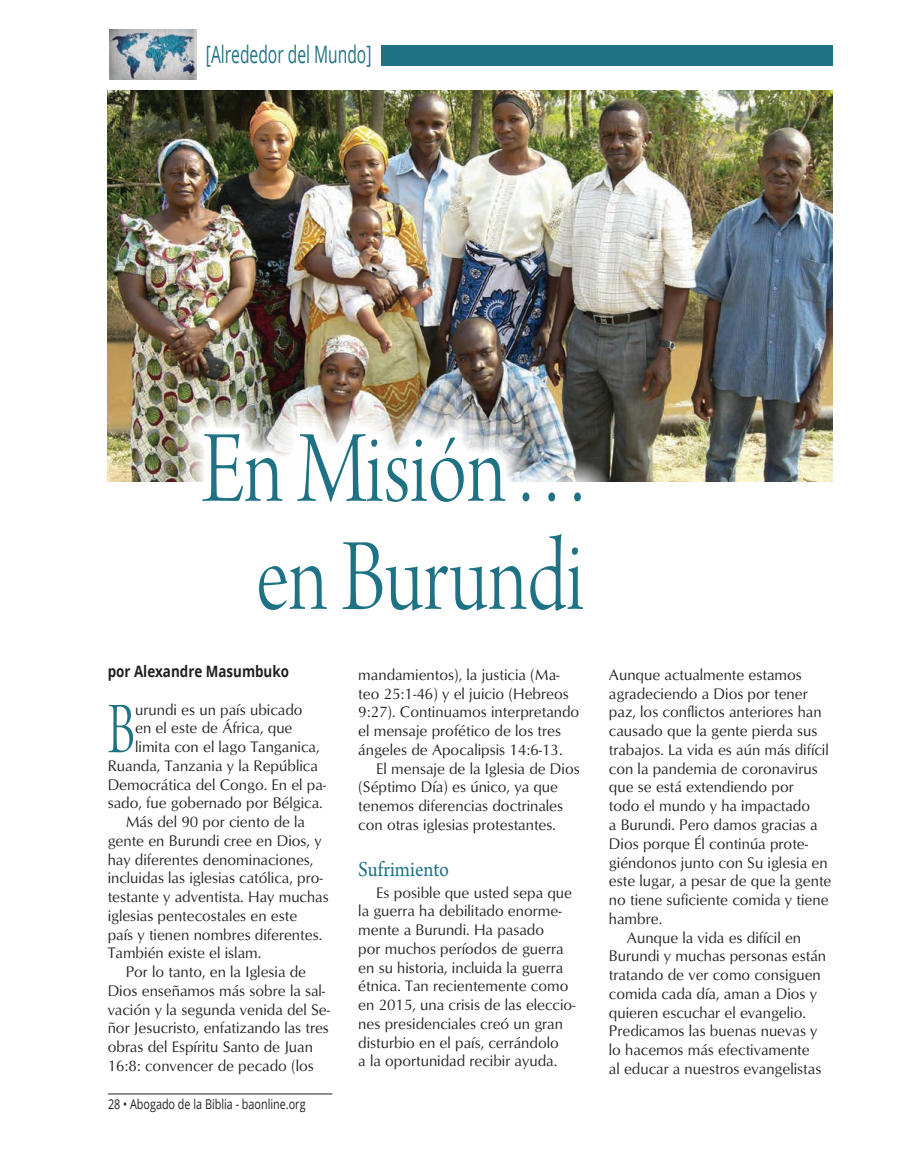
<style>
.page{position:relative;width:905px;height:1175px;background:#fff}
.page>*{position:absolute;margin:0;border:0;box-sizing:border-box;transform-origin:0 0}
.Article_-_Title_-_Ar{font:108px "Arno Pro Light Display";color:#1f7283;scale:.8 1}
.Article_-_Main_text{font:76.65px "Arno Pro Light Display";color:#1f7283;scale:.7 1}
.Department_-_Header{font:24px "Open Sans";color:#1f7283;scale:.65 1}
.Article_-_Subhead{font:22.5px "Arno Pro";color:#1f7283;scale:.9 1}
.Article_-_Main_text-2{font:15.75px/18.8px "Optimum";color:#231f20}
.Article_-_Author_onl{font:700 15.75px "Open Sans";color:#231f20;scale:.85 1}
.t1{font:13.5px "Open Sans";color:#231f20;scale:.8 1}
</style>
<div class="page">
<hr style="left:108px;top:1093px;width:224px;height:1px;background:#231f20">
<div style="left:381px;top:45px;width:451px;height:20px;background:#1f7283"></div>
<img style="left:110px;top:30px;width:86px;height:50px">
<img style="left:108px;top:90px;width:724px;height:392px">
<img style="left:169px;top:401px;width:446px;height:81px">
<p class="Department_-_Header" style="left:206px;top:38px;width:256px">[Alrededor del Mundo]</p>
<p class="Article_-_Title_-_Ar" style="left:202px;top:410px;width:478px">En Misión . . .</p>
<p class="Article_-_Title_-_Ar" style="left:256px;top:518px;width:411px">en Burundi</p>
<p class="Article_-_Author_onl" style="left:108px;top:660px;width:215px">por Alexandre Masumbuko</p>
<p class="Article_-_Main_text" style="left:108px;top:687px;width:41px">B</p>
<p class="Article_-_Main_text-2" style="left:135px;top:699px;width:169px">urundi es un país ubicado</p>
<p class="Article_-_Main_text-2" style="left:135px;top:718px;width:159px">en el este de África, que</p>
<p class="Article_-_Main_text-2" style="left:135px;top:737px;width:186px">limita con el lago Tanganica,</p>
<p class="Article_-_Main_text-2" style="left:108px;top:755px;width:212px">Ruanda, Tanzania y la República</p>
<p class="Article_-_Main_text-2" style="left:108px;top:774px;width:220px">Democrática del Congo. En el pa-</p>
<p class="Article_-_Main_text-2" style="left:108px;top:793px;width:216px">sado, fue gobernado por Bélgica.</p>
<p class="Article_-_Main_text-2" style="left:108px;top:812px;width:222px;text-indent:18px">Más del 90 por ciento de la gente en Burundi cree en Dios, y hay diferentes denominaciones, incluidas las iglesias católica, pro&shy;testante y adventista. Hay muchas iglesias pentecostales en este<br>país y tienen nombres diferentes.<br>También existe el islam.</p>
<p class="Article_-_Main_text-2" style="left:108px;top:962px;width:224px;text-indent:18px">Por lo tanto, en la Iglesia de<br>Dios enseñamos más sobre la sal&shy;vación y la segunda venida del Se&shy;ñor Jesucristo, enfatizando las tres obras del Espíritu Santo de Juan<br>16:8: convencer de pecado (los</p>
<p class="t1" style="left:108px;top:1094px;width:248px">28 • Abogado de la Biblia - baonline.org</p>
<p class="Article_-_Main_text-2" style="left:358px;top:664px;width:222px">mandamientos), la justicia (Ma&shy;teo 25:1-46) y el juicio (Hebreos 9:27). Continuamos interpretando el mensaje profético de los tres ángeles de Apocalipsis 14:6-13.</p>
<p class="Article_-_Main_text-2" style="left:358px;top:758px;width:223px;text-indent:18px">El mensaje de la Iglesia de Dios (Séptimo Día) es único, ya que tenemos diferencias doctrinales con otras iglesias protestantes.</p>
<p class="Article_-_Subhead" style="left:358px;top:856px;width:102px">Sufrimiento</p>
<p class="Article_-_Main_text-2" style="left:358px;top:882px;width:219px;text-indent:18px">Es posible que usted sepa que la guerra ha debilitado enorme&shy;mente a Burundi. Ha pasado<br>por muchos períodos de guerra en su historia, incluida la guerra étnica. Tan recientemente como en 2015, una crisis de las eleccio&shy;nes presidenciales creó un gran disturbio en el país, cerrándolo<br>a la oportunidad recibir ayuda.</p>
<p class="Article_-_Main_text-2" style="left:609px;top:664px;width:224px">Aunque actualmente estamos agradeciendo a Dios por tener paz, los conflictos anteriores han causado que la gente pierda sus trabajos. La vida es aún más difícil con la pandemia de coronavirus que se está extendiendo por<br>todo el mundo y ha impactado<br>a Burundi. Pero damos gracias a<br>Dios porque Él continúa prote&shy;giéndonos junto con Su iglesia en este lugar, a pesar de que la gente no tiene suficiente comida y tiene hambre.</p>
<p class="Article_-_Main_text-2" style="left:609px;top:927px;width:219px;text-indent:18px">Aunque la vida es difícil en<br>Burundi y muchas personas están tratando de ver como consiguen comida cada día, aman a Dios y quieren escuchar el evangelio.<br>Predicamos las buenas nuevas y lo hacemos más efectivamente<br>al educar a nuestros evangelistas</p>
</div>
